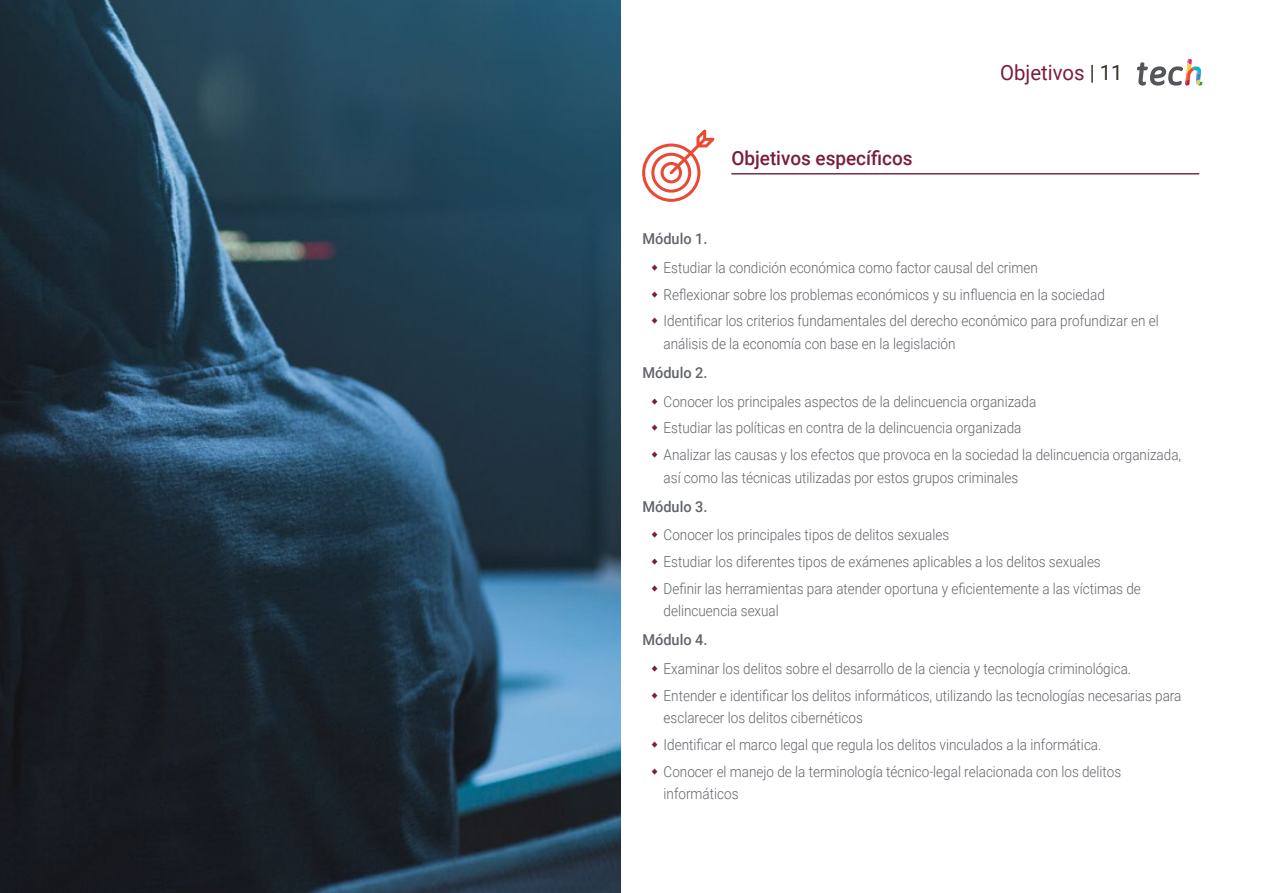
<style>
.page{position:relative;width:1263px;height:893px;background:#fff}
.page>*{position:absolute;margin:0;border:0;box-sizing:border-box;transform-origin:0 0}
.t1{font:21px "Roboto";color:#791e3c}
.t2{font:500 19.5px "Roboto";color:#791e3c}
.t3{font:300 15px/26.7px "Roboto";color:#61646a;scale:.9 1}
.t4{font:500 15px "Roboto";color:#61646a}
.s1{color:#312e20}
</style>
<div class="page">
<svg style="left:642px;top:129px;width:72px;height:73px"></svg>
<hr style="left:731px;top:173px;width:468px;height:1px;background:#791e3c">
<svg style="left:1137px;top:59px;width:65px;height:27px"></svg>
<img style="left:0;top:0;width:621px;height:893px">
<h2 class="t2" style="left:731px;top:144px;width:183px">Objetivos específicos</h2>
<h1 class="t1" style="left:1000px;top:57px;width:124px">Objetivos <span class="s1">| 11</span></h1>
<p class="t4" style="left:642px;top:228px;width:67px">Módulo 1.</p>
<p class="t3" style="left:664px;top:254px;width:552px">Estudiar la condición económica como factor causal del crimen<br>Reflexionar sobre los problemas económicos y su influencia en la sociedad<br>Identificar los criterios fundamentales del derecho económico para profundizar en el</p>
<p class="t3" style="left:664px;top:330px;width:326px">análisis de la economía con base en la legislación</p>
<p class="t4" style="left:642px;top:362px;width:67px">Módulo 2.</p>
<p class="t3" style="left:664px;top:387px;width:576px">Conocer los principales aspectos de la delincuencia organizada<br>Estudiar las políticas en contra de la delincuencia organizada<br>Analizar las causas y los efectos que provoca en la sociedad la delincuencia organizada,</p>
<p class="t3" style="left:664px;top:463px;width:396px">así como las técnicas utilizadas por estos grupos criminales</p>
<p class="t4" style="left:642px;top:496px;width:67px">Módulo 3.</p>
<p class="t3" style="left:664px;top:521px;width:532px">Conocer los principales tipos de delitos sexuales<br>Estudiar los diferentes tipos de exámenes aplicables a los delitos sexuales<br>Definir las herramientas para atender oportuna y eficientemente a las víctimas de</p>
<p class="t3" style="left:664px;top:597px;width:130px">delincuencia sexual</p>
<p class="t4" style="left:642px;top:629px;width:67px">Módulo 4.</p>
<p class="t3" style="left:664px;top:655px;width:577px">Examinar los delitos sobre el desarrollo de la ciencia y tecnología criminológica.<br>Entender e identificar los delitos informáticos, utilizando las tecnologías necesarias para</p>
<p class="t3" style="left:664px;top:704px;width:510px">esclarecer los delitos cibernéticos<br>Identificar el marco legal que regula los delitos vinculados a la informática.<br>Conocer el manejo de la terminología técnico-legal relacionada con los delitos</p>
<p class="t3" style="left:664px;top:780px;width:85px">informáticos</p>
</div>
